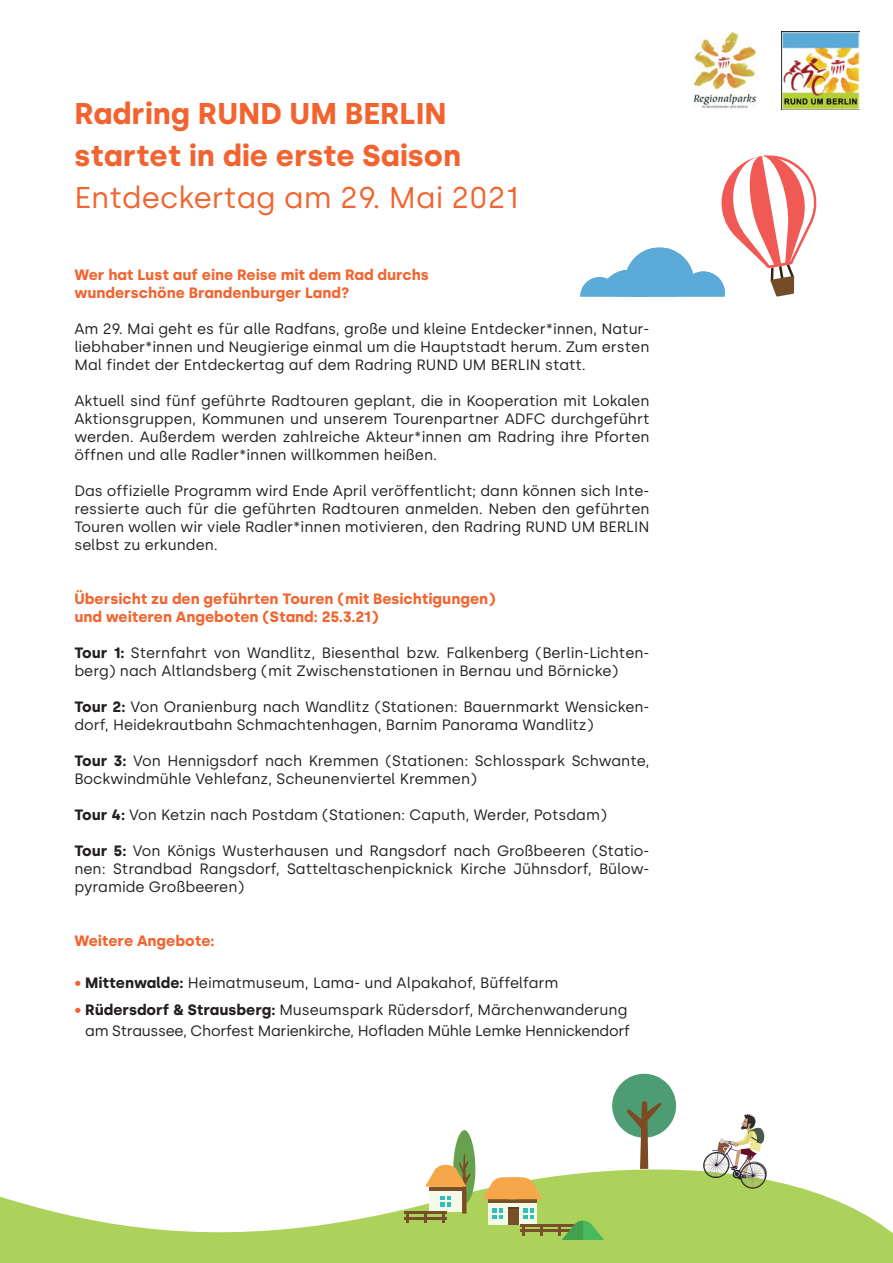
<style>
.page{position:relative;width:893px;height:1263px;background:#fff}
.page>*{position:absolute;margin:0;border:0;box-sizing:border-box;transform-origin:0 0}
.t1{font:700 30px/42px "Silka";color:#f2642f}
.t2{font:30px "Silka";color:#f2642f}
.t3{font:15px/18px "Silka";color:#231f20}
.t4{font:700 15px/18px "Silka";color:#f2642f}
.t5{font:15px/21px "Silka";letter-spacing:-.02em;color:#231f20;text-align:right}
.s1{font-weight:700}
.s2{font-weight:700;color:#f2642f}
</style>
<div class="page">
<svg style="left:580px;top:155px;width:237px;height:142px"></svg>
<svg style="left:0;top:1118px;width:893px;height:145px"></svg>
<img style="left:702px;top:1114px;width:66px;height:76px">
<div style="left:612px;top:1074px;width:64px;height:64px;background:#4e9c74;border-radius:50%"></div>
<svg style="left:627px;top:1101px;width:34px;height:68px"></svg>
<div style="left:488px;top:1199px;width:49px;height:25px;background:#f4f9e8"></div>
<svg style="left:488px;top:1199px;width:49px;height:4px"></svg>
<svg style="left:482px;top:1177px;width:60px;height:22px"></svg>
<hr style="left:404px;top:1211px;width:43px;height:2px;background:#775029">
<hr style="left:404px;top:1217px;width:43px;height:2px;background:#775029">
<svg style="left:406px;top:1213px;width:2px;height:10px"></svg>
<svg style="left:424px;top:1130px;width:51px;height:93px"></svg>
<hr style="left:520px;top:1224px;width:60px;height:2px;background:#775029">
<hr style="left:520px;top:1230px;width:60px;height:2px;background:#775029">
<svg style="left:492px;top:1207px;width:42px;height:29px"></svg>
<svg style="left:540px;top:1226px;width:2px;height:10px"></svg>
<svg style="left:558px;top:1220px;width:46px;height:20px"></svg>
<img style="left:781px;top:31px;width:78px;height:78px">
<img style="left:694px;top:32px;width:62px;height:77px">
<h1 class="t1" style="left:74px;top:92px;width:388px">Radring RUND UM BERLIN startet in die erste Saison</h1>
<h1 class="t2" style="left:74px;top:180px;width:446px">Entdeckertag am 29. Mai 2021</h1>
<p class="t4" style="left:74px;top:266px;width:356px">Wer hat Lust auf eine Reise mit dem Rad durchs wunderschöne Brandenburger Land?</p>
<p class="t3" style="left:74px;top:320px;width:577px;text-align:justify">Am 29. Mai geht es für alle Radfans, große und kleine Entdecker*innen, Natur&shy;liebhaber*innen und Neugierige einmal um die Hauptstadt herum. Zum ersten Mal findet der Entdeckertag auf dem Radring RUND UM BERLIN statt.</p>
<p class="t3" style="left:74px;top:392px;width:577px;text-align:justify">Aktuell sind fünf geführte Radtouren geplant, die in Kooperation mit Lokalen Aktionsgruppen, Kommunen und unserem Tourenpartner ADFC durchgeführt werden. Außerdem werden zahlreiche Akteur*innen am Radring ihre Pforten öffnen und alle Radler*innen willkommen heißen.</p>
<p class="t3" style="left:74px;top:482px;width:577px;text-align:justify">Das offizielle Programm wird Ende April veröffentlicht; dann können sich Inte&shy;ressierte auch für die geführten Radtouren anmelden. Neben den geführten Touren wollen wir viele Radler*innen motivieren, den Radring RUND UM BERLIN selbst zu erkunden.</p>
<p class="t4" style="left:74px;top:590px;width:423px">Übersicht zu den geführten Touren (mit Besichtigungen) und weiteren Angeboten (Stand: 25.3.21)</p>
<p class="t3" style="left:74px;top:644px;width:577px"><span class="s1">Tour 1:</span> Sternfahrt von Wandlitz, Biesenthal bzw. Falkenberg (Berlin-Lichten&shy;berg) nach Altlandsberg (mit Zwischenstationen in Bernau und Börnicke)</p>
<p class="t3" style="left:74px;top:698px;width:577px"><span class="s1">Tour 2:</span> Von Oranienburg nach Wandlitz (Stationen: Bauernmarkt Wensicken&shy;dorf, Heidekrautbahn Schmachtenhagen, Barnim Panorama Wandlitz)</p>
<p class="t3" style="left:74px;top:752px;width:577px"><span class="s1">Tour 3:</span> Von Hennigsdorf nach Kremmen (Stationen: Schlosspark Schwante,<br>Bockwindmühle Vehlefanz, Scheunenviertel Kremmen)</p>
<p class="t3" style="left:74px;top:806px;width:534px"><span class="s1">Tour 4:</span> Von Ketzin nach Postdam (Stationen: Caputh, Werder, Potsdam)</p>
<p class="t3" style="left:74px;top:842px;width:577px"><span class="s1">Tour 5:</span> Von Königs Wusterhausen und Rangsdorf nach Großbeeren (Statio&shy;nen: Strandbad Rangsdorf, Satteltaschenpicknick Kirche Jühnsdorf, Bülow&shy;pyramide Großbeeren)</p>
<p class="t4" style="left:74px;top:932px;width:142px">Weitere Angebote:</p>
<p class="t3" style="left:74px;top:974px;width:485px"><span class="s2">•</span> <span class="s1">Mittenwalde:</span> Heimatmuseum, Lama- und Alpakahof, Büffelfarm</p>
<p class="t5" style="left:74px;top:999px;width:557px"><span class="s2">•</span> <span class="s1">Rüdersdorf &amp; Strausberg:</span> Museumspark Rüdersdorf, Märchenwanderung am Straussee, Chorfest Marienkirche, Hofladen Mühle Lemke Hennickendorf</p>
</div>
